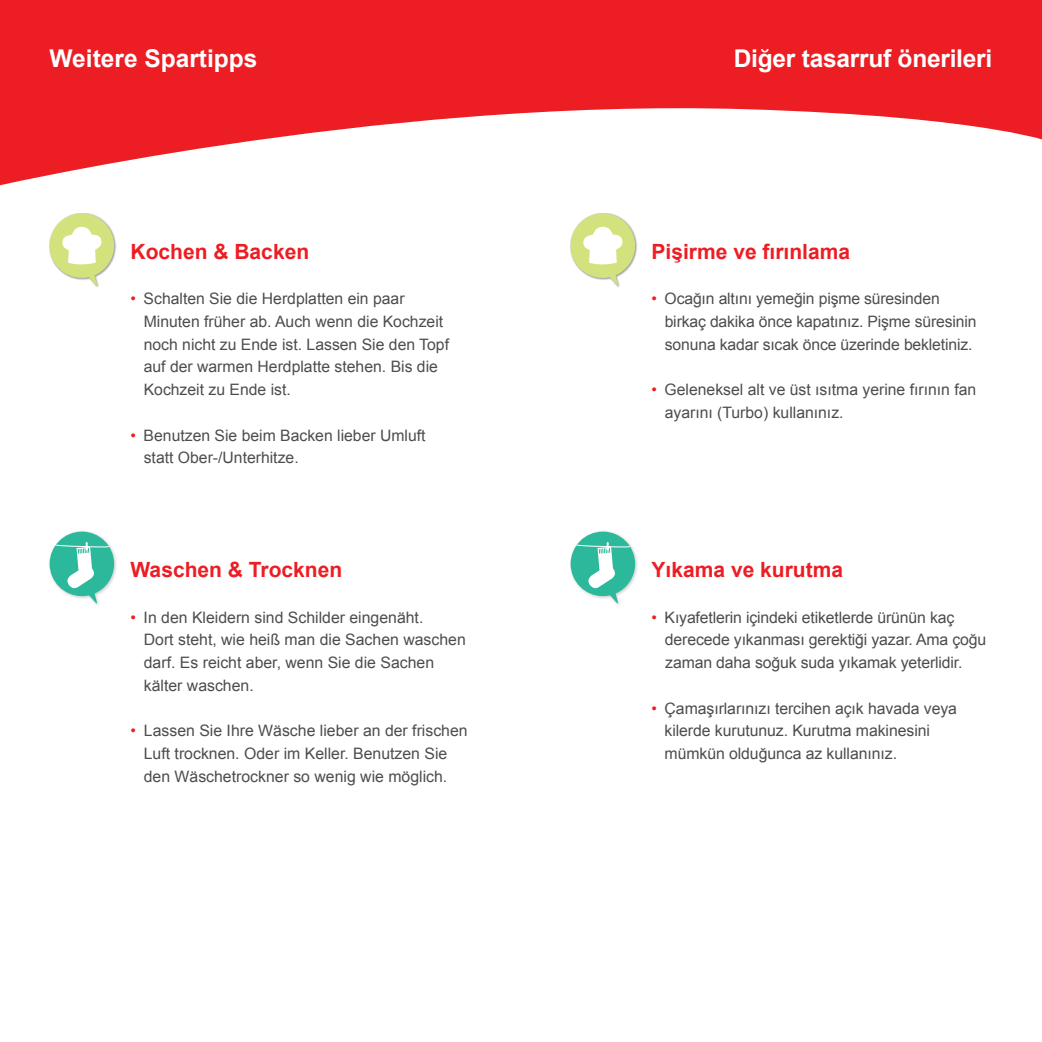
<style>
.page{position:relative;width:1042px;height:1042px;background:#fff}
.page>*{position:absolute;margin:0;border:0;box-sizing:border-box;transform-origin:0 0}
.t1{font:700 24.5px "Arial";letter-spacing:-.01em;color:#fff}
.t2{font:700 21px "Arial";color:#ed1d24}
.t3{font:15.75px/22.8px "Arial";color:#4d4d4f}
.s1{color:#ed1d24}
</style>
<div class="page">
<div style="left:49px;top:212px;width:67px;height:75px;background:#000;opacity:.4"></div>
<svg style="left:50px;top:213px;width:64px;height:73px"></svg>
<div style="left:570px;top:212px;width:67px;height:75px;background:#000;opacity:.4"></div>
<svg style="left:570px;top:213px;width:65px;height:73px"></svg>
<div style="left:569px;top:530px;width:70px;height:77px;background:#000;opacity:.2"></div>
<svg style="left:570px;top:531px;width:65px;height:73px"></svg>
<div style="left:48px;top:530px;width:70px;height:77px;background:#000;opacity:.2"></div>
<svg style="left:50px;top:531px;width:64px;height:73px"></svg>
<svg style="left:0;top:0;width:1042px;height:186px;fill:#ed1d24"></svg>
<h1 class="t1" style="left:50px;top:43px;width:209px">Weitere Spartipps</h1>
<h1 class="t1" style="left:734px;top:43px;width:260px">Diğer tasarruf önerileri</h1>
<h2 class="t2" style="left:131px;top:237px;width:180px">Kochen &amp; Backen</h2>
<p class="t3" style="left:144px;top:287px;width:307px;text-indent:-13px"><span class="s1">•</span> Schalten Sie die Herdplatten ein paar Minuten früher ab. Auch wenn die Kochzeit noch nicht zu Ende ist. Lassen Sie den Topf auf der warmen Herdplatte stehen. Bis die Kochzeit zu Ende ist.</p>
<p class="t3" style="left:144px;top:424px;width:283px;text-indent:-13px"><span class="s1">•</span> Benutzen Sie beim Backen lieber Umluft statt Ober-/Unterhitze.</p>
<h2 class="t2" style="left:651px;top:237px;width:200px">Pişirme ve fırınlama</h2>
<p class="t3" style="left:665px;top:287px;width:313px;text-indent:-13px"><span class="s1">•</span> Ocağın altını yemeğin pişme süresinden birkaç dakika önce kapatınız. Pişme süresinin sonuna kadar sıcak önce üzerinde bekletiniz.</p>
<p class="t3" style="left:665px;top:378px;width:313px;text-indent:-13px"><span class="s1">•</span> Geleneksel alt ve üst ısıtma yerine fırının fan ayarını (Turbo) kullanınız.</p>
<h2 class="t2" style="left:131px;top:556px;width:213px">Waschen &amp; Trocknen</h2>
<h2 class="t2" style="left:651px;top:556px;width:193px">Yıkama ve kurutma</h2>
<p class="t3" style="left:144px;top:606px;width:323px;text-indent:-13px"><span class="s1">•</span> In den Kleidern sind Schilder eingenäht.<br>Dort steht, wie heiß man die Sachen waschen darf. Es reicht aber, wenn Sie die Sachen kälter waschen.</p>
<p class="t3" style="left:131px;top:719px;width:339px;text-align:center"><span class="s1">•</span> Lassen Sie Ihre Wäsche lieber an der frischen<br>Luft trocknen. Oder im Keller. Benutzen Sie<br>den Wäschetrockner so wenig wie möglich.</p>
<p class="t3" style="left:665px;top:606px;width:323px;text-indent:-13px"><span class="s1">•</span> Kıyafetlerin içindeki etiketlerde ürünün kaç derecede yıkanması gerektiği yazar. Ama çoğu zaman daha soğuk suda yıkamak yeterlidir.</p>
<p class="t3" style="left:664px;top:697px;width:294px;text-indent:-13px"><span class="s1">•</span> Çamaşırlarınızı tercihen açık havada veya kilerde kurutunuz. Kurutma makinesini mümkün olduğunca az kullanınız.</p>
</div>
